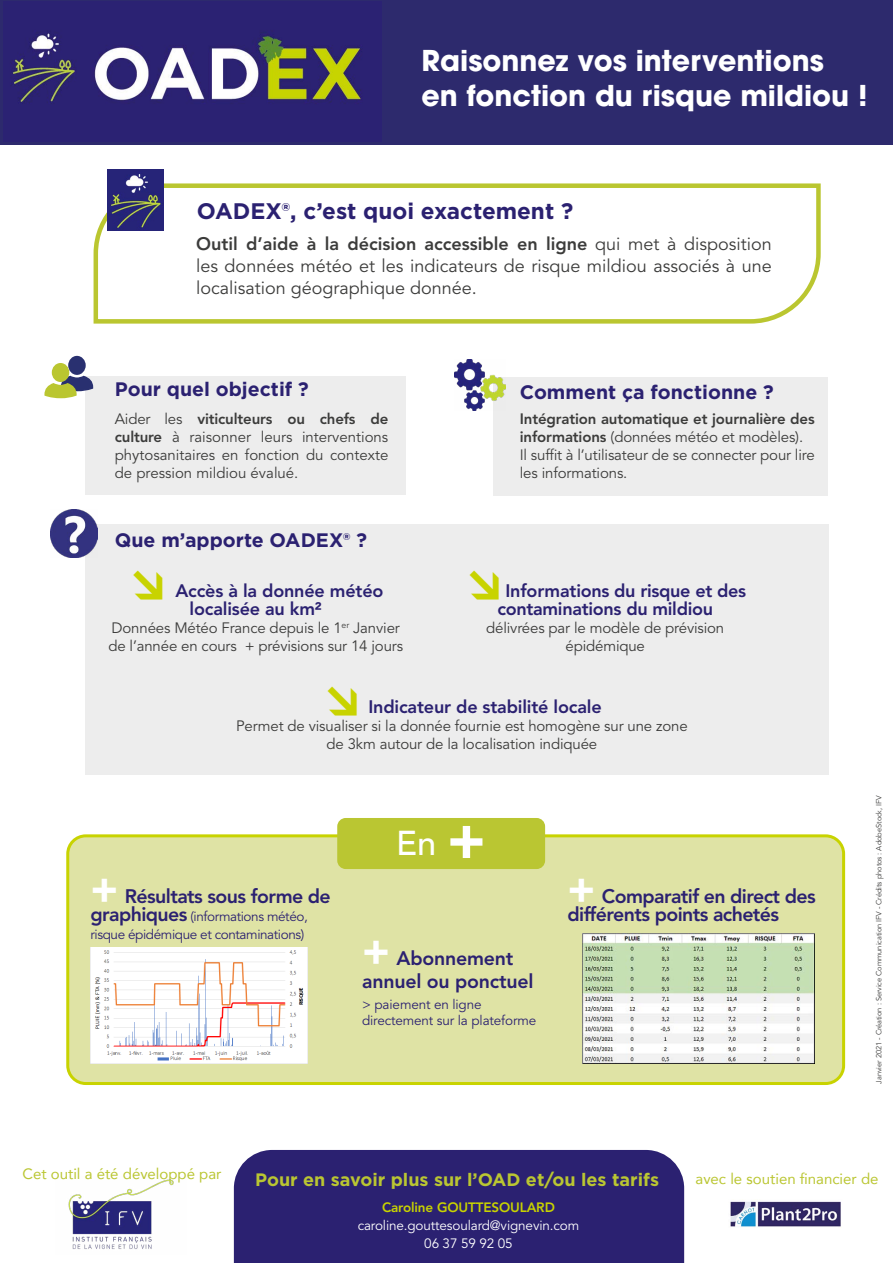
<style>
.page{position:relative;width:893px;height:1263px;background:#fff}
.page>*{position:absolute;margin:0;border:0;box-sizing:border-box;transform-origin:0 0}
.t1{font:900 40.5px "DINOT";color:#c8d300}
.t2{font:500 34.5px "Avenir";color:#fff}
.t3{font:700 28.5px/34.2px "Avant Garde";color:#fff}
.t4{font:700 22.5px "Gotham";color:#2b2171}
.t5{font:800 19.5px/18px "Avenir LT Std";letter-spacing:-.03em;color:#2b2171}
.t6{font:700 19.5px "Gotham";color:#2b2171}
.t7{font:800 19.5px/23.4px "Avenir LT Std";letter-spacing:-.01em;color:#2b2171}
.t8{font:18px/21.6px "Avenir LT Std";color:#3c3c3b;text-align:justify}
.t9{font:800 18px/18px "Avenir LT Std";letter-spacing:-.01em;color:#2b2171}
.t10{font:700 18px "Gotham";color:#bac632}
.t11{font:15px/18px "Avenir LT Std";letter-spacing:-.01em;color:#3c3c3b}
.t12{font:15px "Avenir";color:#bac632}
.t13{font:13.5px/18px "Avenir LT Std";letter-spacing:-.03em;color:#2b2171}
.t14{font:13.5px/18px "Avenir LT Std";letter-spacing:-.01em;color:#fff;text-align:center}
.t15{font:13.5px/16.2px "Avenir LT Std";letter-spacing:-.01em;color:#2b2171}
.t16{font:800 13.5px "Avenir LT Std";letter-spacing:-.01em;color:#c8d300}
.t17{font:7.5px "Avenir LT Std";letter-spacing:-.01em;color:#3c3c3b}
.s1{font-weight:800}
.s2{font-weight:900;font-size:42px;color:#fff}
.s3{font-weight:800;font-size:19.5px}
.s4{font-family:"Avenir LT Std";font-weight:900;font-size:58.5px}
</style>
<div class="page">
<div style="left:85px;top:524px;width:743px;height:251px;background:#ededed"></div>
<div style="left:494px;top:377px;width:334px;height:119px;background:#ededed"></div>
<div style="left:85px;top:376px;width:321px;height:119px;background:#ededed"></div>
<div style="left:68px;top:836px;width:776px;height:247px;background:#dfe3a5;border-radius:18px"></div>
<div style="left:66px;top:834px;width:779px;height:251px;border:3px solid #c8d300;border-radius:18px"></div>
<div style="left:337px;top:818px;width:208px;height:51px;background:#bac632;border-radius:9px"></div>
<svg style="left:93px;top:181px;width:728px;height:143px"></svg>
<div style="left:0;top:0;width:893px;height:144px;background:#2d2a6d"></div>
<img style="left:10px;top:30px;width:353px;height:74px">
<img style="left:108px;top:169px;width:56px;height:62px">
<div style="left:68px;top:356px;width:18px;height:19px;background:#293070;border-radius:50%"></div>
<svg style="left:44px;top:375px;width:50px;height:23px"></svg>
<div style="left:52px;top:363px;width:17px;height:19px;background:#bac630;border-radius:50%"></div>
<img style="left:454px;top:360px;width:52px;height:50px">
<img style="left:50px;top:510px;width:48px;height:48px">
<div style="left:234px;top:1150px;width:450px;height:113px;background:#2b2171"></div>
<img style="left:730px;top:1201px;width:111px;height:26px">
<img style="left:68px;top:1179px;width:106px;height:71px">
<img style="left:583px;top:933px;width:232px;height:130px">
<img style="left:91px;top:948px;width:216px;height:115px">
<h3 class="t3" style="left:421px;top:44px;width:448px">Raisonnez vos interventions<br>en fonction du risque mildiou !</h3>
<h3 class="t4" style="left:197px;top:196px;width:378px">OADEX®, c’est quoi exactement ?</h3>
<p class="t8" style="left:196px;top:234px;width:577px"><span class="s1">Outil d’aide à la décision accessible en ligne</span> qui met à disposition les données météo et les indicateurs de risque mildiou associés à une localisation géographique donnée.</p>
<h3 class="t6" style="left:115px;top:376px;width:196px">Pour quel objectif ?</h3>
<h3 class="t6" style="left:520px;top:379px;width:255px">Comment ça fonctionne ?</h3>
<p class="t11" style="left:520px;top:410px;width:296px"><span class="s1">Intégration automatique et journalière des informations</span> (données météo et modèles).<br>Il suffit à l’utilisateur de se connecter pour lire les informations.</p>
<p class="t11" style="left:115px;top:410px;width:275px;text-align:justify">Aider les <span class="s1">viticulteurs ou chefs de culture</span> à raisonner leurs interventions phytosanitaires en fonction du contexte de pression mildiou évalué.</p>
<h3 class="t6" style="left:115px;top:527px;width:254px">Que m’apporte OADEX® ?</h3>
<h1 class="t1" style="left:128px;top:554px;width:43px">↘</h1>
<h1 class="t1" style="left:464px;top:554px;width:43px">↘</h1>
<p class="t9" style="left:497px;top:581px;width:250px;text-indent:8px">Informations du risque et des contaminations du mildiou</p>
<p class="t11" style="left:486px;top:619px;width:240px;text-align:center">délivrées par le modèle de prévision épidémique</p>
<p class="t9" style="left:190px;top:581px;width:195px;text-indent:-14px">Accès à la donnée météo localisée au km²</p>
<p class="t11" style="left:108px;top:619px;width:296px">Données Météo France depuis le 1<sup>er</sup> Janvier de l’année en cours + prévisions sur 14 jours</p>
<h1 class="t1" style="left:322px;top:671px;width:43px">↘</h1>
<p class="t9" style="left:368px;top:698px;width:235px">Indicateur de stabilité locale</p>
<p class="t11" style="left:236px;top:718px;width:453px;text-align:center">Permet de visualiser si la donnée fournie est homogène sur une zone de 3km autour de la localisation indiquée</p>
<h3 class="t5" style="left:91px;top:887px;width:242px"><span class="s2">+</span> Résultats sous forme de</h3>
<p class="t13" style="left:91px;top:908px;width:219px"><span class="s3">graphiques</span> (informations météo, risque épidémique et contaminations)</p>
<h2 class="t2" style="left:396px;top:814px;width:91px">En <span class="s4">+</span></h2>
<h3 class="t7" style="left:362px;top:946px;width:173px"><span class="s2">+</span> Abonnement annuel ou ponctuel</h3>
<p class="t15" style="left:362px;top:997px;width:176px">&gt; paiement en ligne directement sur la plateforme</p>
<h3 class="t5" style="left:567px;top:887px;width:250px"><span class="s2">+</span> Comparatif en direct des différents points achetés</h3>
<p class="t17" style="left:875px;top:1083px;width:290px;rotate:-90deg">Janvier 2021 - Création : Service Communication IFV - Crédits photos : AdobeStock, IFV</p>
<p class="t12" style="left:22px;top:1161px;width:201px">Cet outil a été développé par</p>
<p class="t10" style="left:255px;top:1167px;width:405px">Pour en savoir plus sur l’OAD et/ou les tarifs</p>
<p class="t16" style="left:382px;top:1199px;width:174px">Caroline GOUTTESOULARD</p>
<p class="t14" style="left:358px;top:1217px;width:223px">caroline.gouttesoulard@vignevin.com<br>06 37 59 92 05</p>
<p class="t12" style="left:696px;top:1166px;width:184px">avec le soutien financier de</p>
</div>
